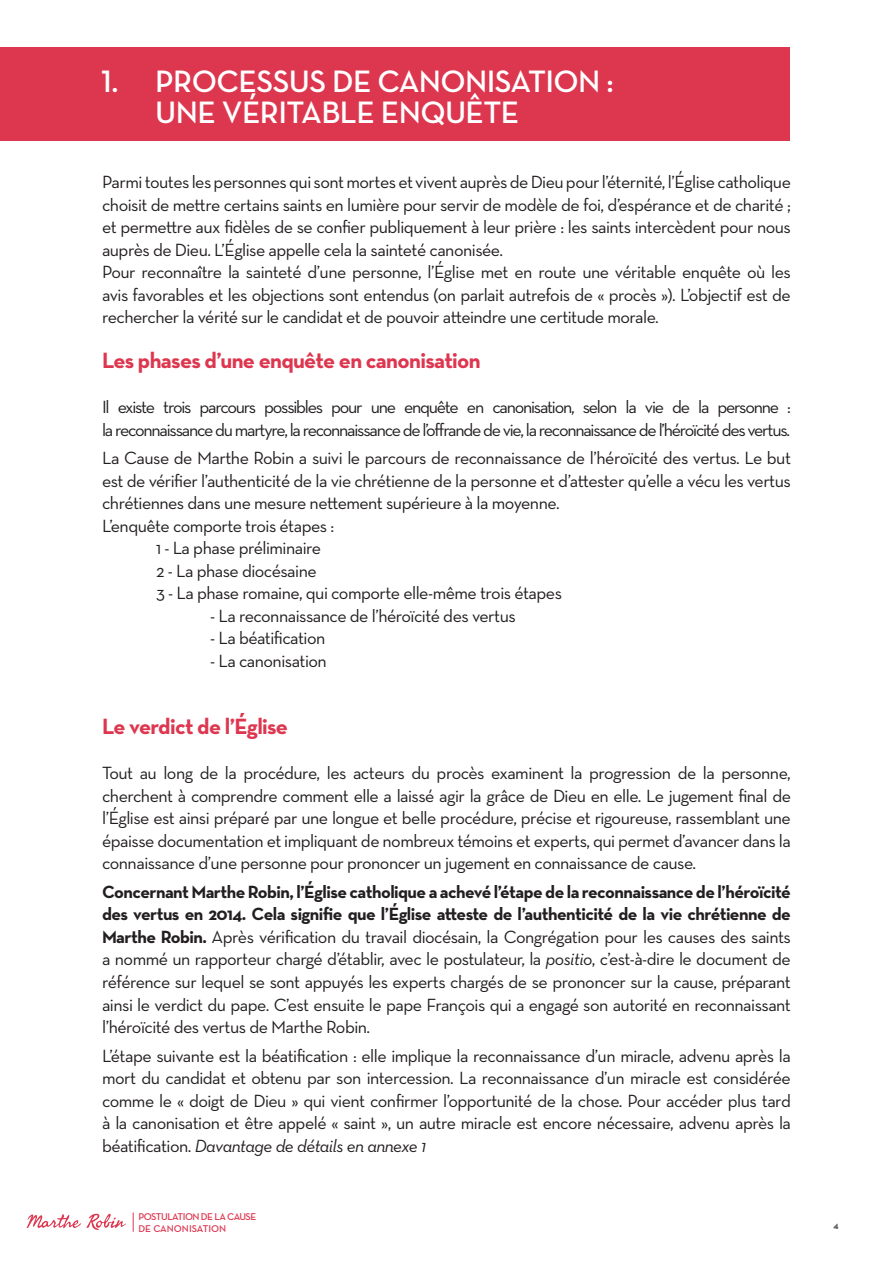
<style>
.page{position:relative;width:893px;height:1263px;background:#fff}
.page>*{position:absolute;margin:0;border:0;box-sizing:border-box;transform-origin:0 0}
.t1{font:600 31.5px "Neutraface Text";letter-spacing:-.02em;color:#fff}
.t2{font:700 22.5px "Neutraface Text";letter-spacing:-.03em;color:#dd3750}
.t3{font:18px/22.5px "Neutraface Text";letter-spacing:-.03em;color:#231f20;text-align:justify}
.t4{font:18px/22.5px "Neutraface Text";letter-spacing:-.07em;color:#231f20}
.t5{font:10.5px "Neutra Text TF Bold SC";color:#57585a}
.t6{font:600 10.05px/12px "Neutraface Text";letter-spacing:-.05em;color:#dd3750}
.s1{font-weight:700}
.s2{font-style:italic}
</style>
<div class="page">
<svg style="left:27px;top:1214px;width:99px;height:16px"></svg>
<svg style="left:133px;top:1212px;width:1px;height:20px"></svg>
<div style="left:0;top:47px;width:789px;height:93px;background:#dd3750"></div>
<p class="t1" style="left:101px;top:61px;width:514px">1. PROCESSUS DE CANONISATION :</p>
<p class="t1" style="left:155px;top:93px;width:366px">UNE VÉRITABLE ENQUÊTE</p>
<p class="t3" style="left:102px;top:171px;width:690px">Parmi toutes les personnes qui sont mortes et vivent auprès de Dieu pour l’éternité, l’Église catholique choisit de mettre certains saints en lumière pour servir de modèle de foi, d’espérance et de charité ; et permettre aux fidèles de se confier publiquement à leur prière : les saints intercèdent pour nous auprès de Dieu. L’Église appelle cela la sainteté canonisée.</p>
<p class="t3" style="left:102px;top:261px;width:690px">Pour reconnaître la sainteté d’une personne, l’Église met en route une véritable enquête où les avis favorables et les objections sont entendus (on parlait autrefois de « procès »). L’objectif est de rechercher la vérité sur le candidat et de pouvoir atteindre une certitude morale.</p>
<p class="t2" style="left:102px;top:346px;width:380px">Les phases d’une enquête en canonisation</p>
<p class="t4" style="left:102px;top:396px;width:690px">Il existe trois parcours possibles pour une enquête en canonisation, selon la vie de la personne : la reconnaissance du martyre, la reconnaissance de l’offrande de vie, la reconnaissance de l’héroïcité des vertus.</p>
<p class="t3" style="left:102px;top:447px;width:690px">La Cause de Marthe Robin a suivi le parcours de reconnaissance de l’héroïcité des vertus. Le but est de vérifier l’authenticité de la vie chrétienne de la personne et d’attester qu’elle a vécu les vertus chrétiennes dans une mesure nettement supérieure à la moyenne.</p>
<p class="t3" style="left:102px;top:514px;width:234px">L’enquête comporte trois étapes :</p>
<p class="t3" style="left:156px;top:537px;width:167px">1 - La phase préliminaire</p>
<p class="t3" style="left:156px;top:559px;width:162px">2 - La phase diocésaine</p>
<p class="t3" style="left:156px;top:582px;width:407px">3 - La phase romaine, qui comporte elle-même trois étapes</p>
<p class="t3" style="left:210px;top:604px;width:307px">- La reconnaissance de l’héroïcité des vertus</p>
<p class="t3" style="left:210px;top:627px;width:117px">- La béatification</p>
<p class="t3" style="left:210px;top:649px;width:118px">- La canonisation</p>
<p class="t2" style="left:102px;top:712px;width:188px">Le verdict de l’Église</p>
<p class="t3" style="left:102px;top:762px;width:690px">Tout au long de la procédure, les acteurs du procès examinent la progression de la personne, cherchent à comprendre comment elle a laissé agir la grâce de Dieu en elle. Le jugement final de l’Église est ainsi préparé par une longue et belle procédure, précise et rigoureuse, rassemblant une épaisse documentation et impliquant de nombreux témoins et experts, qui permet d’avancer dans la connaissance d’une personne pour prononcer un jugement en connaissance de cause.</p>
<p class="t3" style="left:102px;top:880px;width:690px"><span class="s1">Concernant Marthe Robin, l’Église catholique a achevé l’étape de la reconnaissance de l’héroïcité des vertus en 2014. Cela signifie que l’Église atteste de l’authenticité de la vie chrétienne de Marthe Robin.</span> Après vérification du travail diocésain, la Congrégation pour les causes des saints a nommé un rapporteur chargé d’établir, avec le postulateur, la <span class="s2">positio</span>, c’est-à-dire le document de référence sur lequel se sont appuyés les experts chargés de se prononcer sur la cause, préparant ainsi le verdict du pape. C’est ensuite le pape François qui a engagé son autorité en reconnaissant l’héroïcité des vertus de Marthe Robin.</p>
<p class="t3" style="left:102px;top:1044px;width:690px">L’étape suivante est la béatification : elle implique la reconnaissance d’un miracle, advenu après la mort du candidat et obtenu par son intercession. La reconnaissance d’un miracle est considérée comme le « doigt de Dieu » qui vient confirmer l’opportunité de la chose. Pour accéder plus tard à la canonisation et être appelé « saint », un autre miracle est encore nécessaire, advenu après la béatification. <span class="s2">Davantage de détails en annexe 1</span></p>
<p class="t6" style="left:138px;top:1210px;width:119px">POSTULATION DE LA CAUSE<br>DE CANONISATION</p>
<p class="t5" style="left:833px;top:1219px;width:7px">4</p>
</div>
